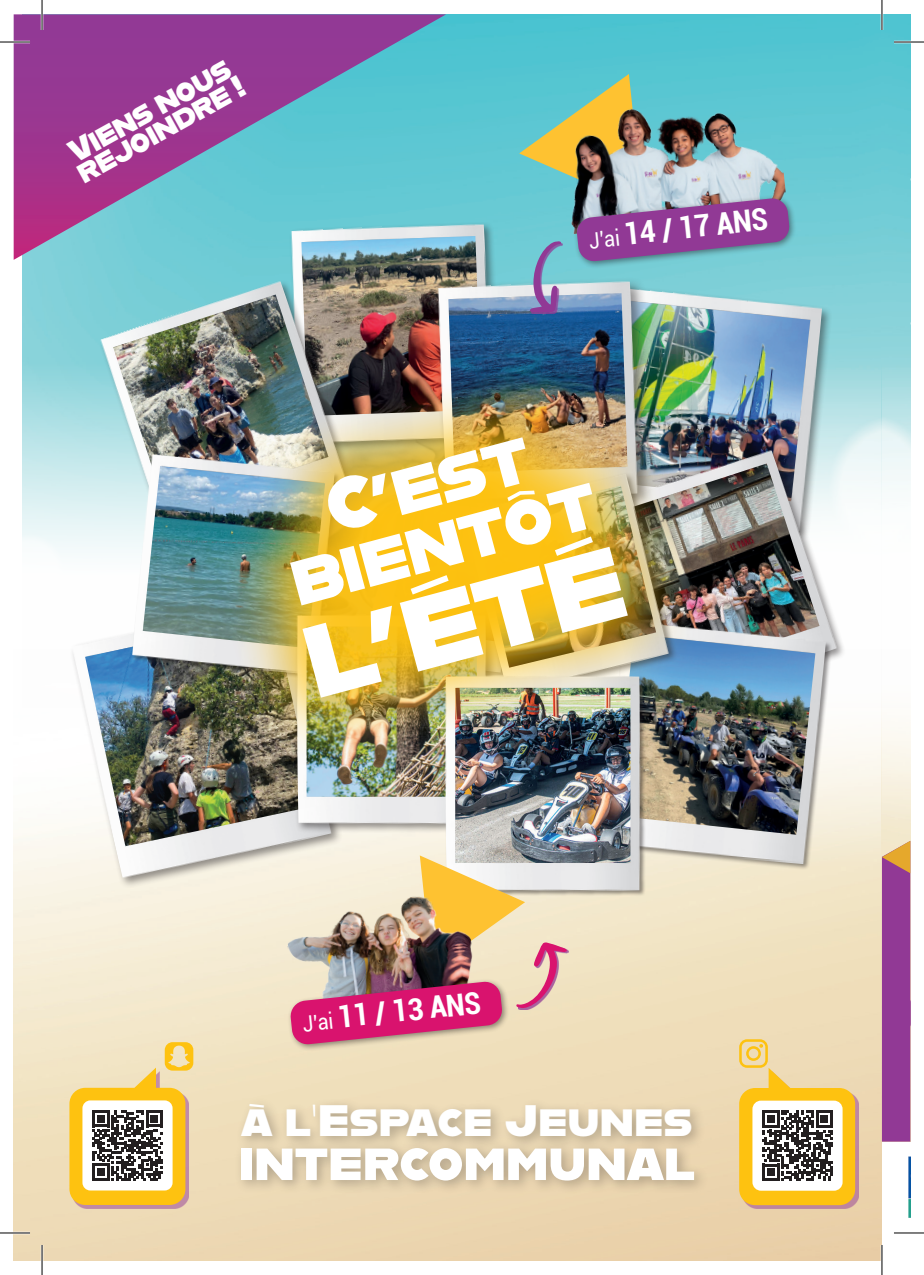
<style>
.page{position:relative;width:924px;height:1275px;background:#fff}
.page>*{position:absolute;margin:0;border:0;box-sizing:border-box;transform-origin:0 0}
.t1{font:117.6px "Alfarn";color:#fff}
.t2{font:73px/61.2px "Alfarn";color:#fff;text-align:center}
.t3{font:52px "Alfarn";color:#fff}
.t4{font:44px "Alfarn";color:#fff}
.t5{font:31px/22.6px "Alfarn";color:#fff;scale:.95 1}
.t6{font:700 condensed 30.6px "Roboto";color:#fff}
.t7{font:700 condensed 30.4px "Roboto";color:#fff}
.s1{font-weight:400;font-stretch:normal;font-size:22.2px}
</style>
<div class="page">
<img style="left:22px;top:14px;width:887px;height:539px">
<img style="left:908px;top:1156px;width:1px;height:61px">
<svg style="left:14px;top:14px;width:432px;height:246px;background:#7f7bb0"></svg>
<div style="left:596px;top:285px;width:236px;height:256px;background:#231f20;opacity:.5"></div>
<img style="left:789px;top:288px;width:32px;height:159px">
<img style="left:653px;top:301px;width:156px;height:146px">
<img style="left:289px;top:221px;width:205px;height:57px">
<img style="left:301px;top:236px;width:180px;height:90px">
<div style="left:69px;top:599px;width:273px;height:289px;background:#231f20;opacity:.5"></div>
<img style="left:69px;top:599px;width:265px;height:282px">
<img style="left:85px;top:616px;width:230px;height:230px">
<img style="left:98px;top:278px;width:250px;height:262px">
<img style="left:113px;top:294px;width:215px;height:216px">
<div style="left:589px;top:448px;width:256px;height:268px;background:#231f20;opacity:.5"></div>
<img style="left:720px;top:447px;width:119px;height:262px">
<img style="left:720px;top:463px;width:99px;height:157px">
<div style="left:601px;top:620px;width:230px;height:250px;background:#231f20;opacity:.5"></div>
<img style="left:646px;top:621px;width:179px;height:243px">
<img style="left:646px;top:634px;width:169px;height:200px">
<img style="left:132px;top:454px;width:43px;height:221px">
<img style="left:143px;top:466px;width:32px;height:182px">
<div style="left:294px;top:612px;width:202px;height:222px;background:#231f20;opacity:.5"></div>
<img style="left:295px;top:790px;width:148px;height:36px">
<img style="left:306px;top:790px;width:137px;height:6px">
<img style="left:436px;top:278px;width:204px;height:48px">
<img style="left:448px;top:293px;width:179px;height:33px">
<div style="left:573px;top:195px;width:223px;height:74px;background:#231f20;opacity:.5"></div>
<div style="left:531px;top:243px;width:31px;height:71px;background:#913995;opacity:.75"></div>
<svg style="left:519px;top:74px;width:270px;height:238px;background:#89a5af"></svg>
<img style="left:443px;top:790px;width:199px;height:103px">
<img style="left:455px;top:790px;width:175px;height:73px">
<img style="left:282px;top:881px;width:8px;height:123px">
<div style="left:287px;top:978px;width:222px;height:74px;background:#231f20;opacity:.5"></div>
<img style="left:290px;top:855px;width:277px;height:190px">
<svg style="left:881px;top:841px;width:28px;height:300px;background:#9d4d93"></svg>
<img style="left:175px;top:326px;width:545px;height:464px">
<div style="left:234px;top:1097px;width:475px;height:98px;background:#231f20;opacity:.3"></div>
<div style="left:742px;top:1071px;width:116px;height:137px;background:#913995;opacity:.5"></div>
<svg style="left:738px;top:1039px;width:116px;height:166px"></svg>
<svg style="left:42px;top:1042px;width:151px;height:185px"></svg>
<hr style="left:0;top:41px;width:30px;height:2px;background:#fff">
<hr style="left:893px;top:41px;width:30px;height:2px;background:#fff">
<hr style="left:41px;top:0;width:2px;height:30px;background:#fff">
<hr style="left:880px;top:0;width:2px;height:30px;background:#fff">
<hr style="left:0;top:42px;width:30px;height:1px;background:#000">
<hr style="left:893px;top:42px;width:30px;height:1px;background:#000">
<hr style="left:0;top:1232px;width:30px;height:1px;background:#000">
<hr style="left:893px;top:1232px;width:30px;height:1px;background:#000">
<hr style="left:42px;top:0;width:1px;height:30px;background:#000">
<hr style="left:42px;top:1245px;width:1px;height:30px;background:#000">
<hr style="left:881px;top:0;width:1px;height:30px;background:#000">
<hr style="left:881px;top:1245px;width:1px;height:30px;background:#000">
<p class="t5" style="left:62px;top:144px;width:199px;rotate:-29deg">Viens nous rejoindre !</p>
<p class="t6" style="left:586px;top:216px;width:181px;rotate:-6deg"><span class="s1">J’ai</span> 14 / 17 ANS</p>
<h2 class="t2" style="left:267px;top:489px;width:315px;rotate:-15deg">C,est bientôt</h2>
<h1 class="t1" style="left:287px;top:591px;width:330px;rotate:-15deg">l,été</h1>
<p class="t7" style="left:300px;top:999px;width:181px;rotate:-6deg"><span class="s1">J’ai</span> 11 / 13 ANS</p>
<h3 class="t4" style="left:241px;top:1094px;width:453px">à l’Espace Jeunes</h3>
<h3 class="t3" style="left:239px;top:1130px;width:457px">intercommunal</h3>
</div>
